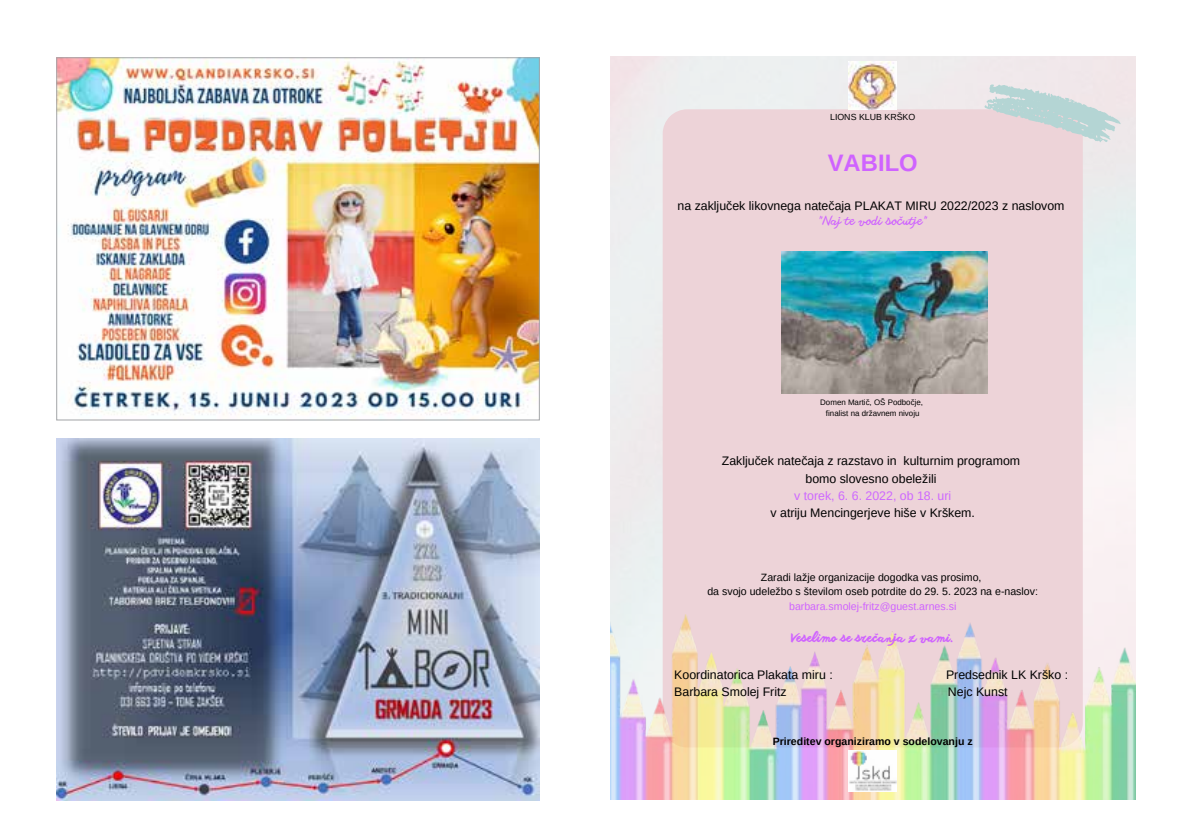
<style>
.page{position:relative;width:1191px;height:840px;background:#fff}
.page>*{position:absolute;margin:0;border:0;box-sizing:border-box;transform-origin:0 0}
.t1{font:700 23.8px "Arimo";color:#cf63ff}
.t2{font:12.4px/17.2px "Arimo";color:#000;text-align:center}
.t3{font:12.4px "Arimo";color:#cd68ff}
.t4{font:12.4px "Anothershabby";color:#cf63ff}
.t5{font:300 12.4px "Another Shabby";color:#cf63ff}
.t6{font:10.6px/14.6px "Arimo";color:#000;text-align:center}
.t7{font:10.6px "Arimo";color:#cf63ff}
.t8{font:700 10.6px "Arimo";color:#000}
.t9{font:8.8px "Arimo";color:#000}
.t10{font:8px/10.6px "Arimo";color:#000;text-align:center}
</style>
<div class="page">
<img style="left:58px;top:59px;width:480px;height:359px">
<img style="left:57px;top:438px;width:482px;height:361px">
<img style="left:610px;top:57px;width:525px;height:557px">
<div style="left:662px;top:109px;width:420px;height:505px;background:#edd3d8"></div>
<img style="left:610px;top:614px;width:525px;height:185px">
<svg style="left:984px;top:84px;width:136px;height:58px"></svg>
<img style="left:849px;top:62px;width:47px;height:47px">
<img style="left:781px;top:251px;width:206px;height:142px">
<img style="left:849px;top:750px;width:47px;height:40px">
<p class="t9" style="left:830px;top:111px;width:87px">LIONS KLUB KRŠKO</p>
<h1 class="t1" style="left:827px;top:147px;width:91px">VABILO</h1>
<p class="t2" style="left:677px;top:197px;width:388px">na zaključek likovnega natečaja PLAKAT MIRU 2022/2023 z naslovom</p>
<p class="t5" style="left:818px;top:213px;width:111px">"Naj te vodi sočutje"</p>
<p class="t10" style="left:820px;top:397px;width:104px">Domen Martič, OŠ Podbočje, finalist na državnem nivoju</p>
<p class="t2" style="left:722px;top:452px;width:300px">Zaključek natečaja z razstavo in kulturnim programom bomo slovesno obeležili</p>
<p class="t3" style="left:794px;top:487px;width:159px">v torek, 6. 6. 2022, ob 18. uri</p>
<p class="t2" style="left:770px;top:504px;width:206px">v atriju Mencingerjeve hiše v Krškem.</p>
<p class="t6" style="left:707px;top:569px;width:332px">Zaradi lažje organizacije dogodka vas prosimo,<br>da svojo udeležbo s številom oseb potrdite do 29. 5. 2023 na e-naslov:</p>
<p class="t7" style="left:789px;top:599px;width:169px">barbara.smolej-fritz@guest.arnes.si</p>
<p class="t4" style="left:791px;top:630px;width:164px">Veselimo se srečanja z vami.</p>
<p class="t2" style="left:674px;top:665px;width:160px">Koordinatorica Plakata miru :</p>
<p class="t2" style="left:946px;top:665px;width:124px">Predsednik LK Krško :</p>
<p class="t2" style="left:674px;top:682px;width:114px">Barbara Smolej Fritz</p>
<p class="t2" style="left:948px;top:682px;width:61px">Nejc Kunst</p>
<p class="t8" style="left:772px;top:733px;width:201px">Prireditev organiziramo v sodelovanju z</p>
</div>
